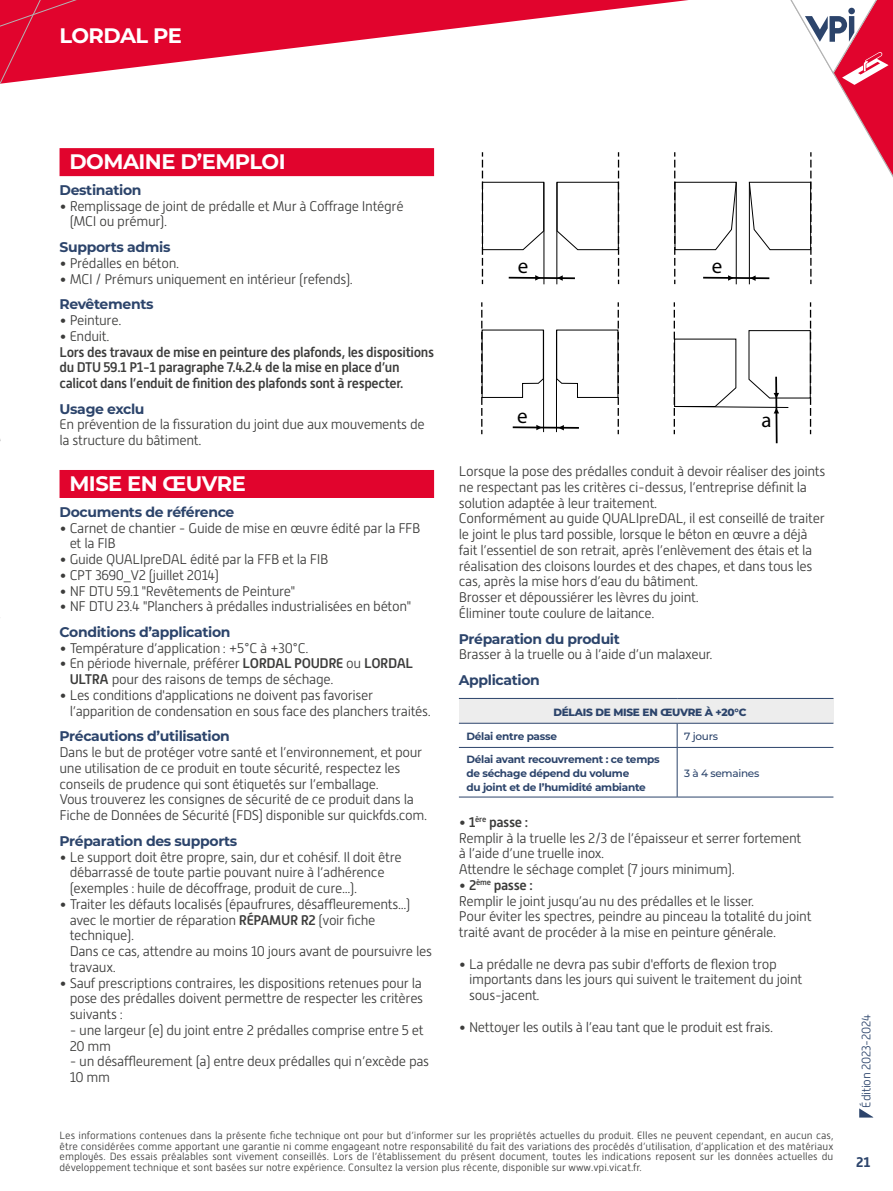
<style>
.page{position:relative;width:893px;height:1191px;background:#fff}
.page>*{position:absolute;margin:0;border:0;box-sizing:border-box;transform-origin:0 0}
.t1{font:700 21px "Montserrat";letter-spacing:-.025em;color:#fff}
.t2{font:21px "Myriad Pro";color:#000}
.t3{font:300 14px/15.8px "Alwyn New";letter-spacing:-.025em;color:#3c3c3b}
.t4{font:700 14px "Montserrat";letter-spacing:-.025em;color:#2c446b}
.t5{font:500 14px/15.8px "Alwyn New";letter-spacing:-.025em;color:#3c3c3b}
.t6{font:700 14px "Alwyn New";color:#2c446b}
.t7{font:300 12.25px "Alwyn New";letter-spacing:-.025em;color:#2c446b}
.t8{font:300 10.5px/10.5px "Alwyn New";color:#3c3c3b;text-align:justify}
.t9{font:700 10.5px/14px "Montserrat";letter-spacing:-.025em;color:#2c446b}
.t10{font:800 10.5px "Montserrat";letter-spacing:-.025em;color:#2c446b}
.t11{font:500 10.5px "Montserrat";letter-spacing:-.025em;color:#2c446b}
.s1{font-weight:500}
</style>
<div class="page">
<svg style="left:147px;top:0;width:527px;height:66px;fill:#e1042d"></svg>
<div style="left:60px;top:148px;width:374px;height:28px;background:#e1042d"></div>
<div style="left:60px;top:470px;width:374px;height:28px;background:#e1042d"></div>
<svg style="left:482px;top:152px;width:137px;height:132px"></svg>
<svg style="left:481px;top:302px;width:138px;height:132px"></svg>
<svg style="left:674px;top:302px;width:137px;height:142px"></svg>
<div style="left:459px;top:698px;width:374px;height:25px;background:#ededed"></div>
<svg style="left:677px;top:724px;width:1px;height:23px"></svg>
<hr style="left:677px;top:747px;width:1px;height:50px;background:#2c446b">
<hr style="left:459px;top:747px;width:218px;height:1px;background:#2c446b">
<hr style="left:459px;top:796px;width:218px;height:1px;background:#2c446b">
<hr style="left:677px;top:747px;width:156px;height:1px;background:#2c446b">
<hr style="left:677px;top:796px;width:156px;height:1px;background:#2c446b">
<hr style="left:459px;top:698px;width:218px;height:1px;background:#2c446b">
<hr style="left:677px;top:698px;width:156px;height:1px;background:#2c446b">
<hr style="left:459px;top:723px;width:218px;height:1px;background:#2c446b">
<hr style="left:677px;top:723px;width:156px;height:1px;background:#2c446b">
<svg style="left:859px;top:1108px;width:14px;height:9px"></svg>
<svg style="left:0;top:0;width:147px;height:498px"></svg>
<svg style="left:674px;top:0;width:219px;height:284px"></svg>
<h1 class="t1" style="left:60px;top:20px;width:124px">LORDAL PE</h1>
<h1 class="t1" style="left:69px;top:147px;width:218px">DOMAINE D’EMPLOI</h1>
<p class="t4" style="left:60px;top:180px;width:84px">Destination</p>
<p class="t3" style="left:70px;top:198px;width:335px;text-indent:-10px">• Remplissage de joint de prédalle et Mur à Coffrage Intégré (MCI ou prémur).</p>
<p class="t4" style="left:60px;top:237px;width:112px">Supports admis</p>
<p class="t3" style="left:60px;top:255px;width:121px">• Prédalles en béton.</p>
<p class="t3" style="left:60px;top:271px;width:295px">• MCI / Prémurs uniquement en intérieur (refends).</p>
<p class="t4" style="left:60px;top:294px;width:95px">Revêtements</p>
<p class="t3" style="left:60px;top:312px;width:63px">• Peinture.</p>
<p class="t3" style="left:60px;top:328px;width:51px">• Enduit.</p>
<p class="t5" style="left:60px;top:344px;width:376px">Lors des travaux de mise en peinture des plafonds, les dispositions du DTU 59.1 P1-1 paragraphe 7.4.2.4 de la mise en place d’un calicot dans l’enduit de finition des plafonds sont à respecter.</p>
<p class="t4" style="left:60px;top:399px;width:87px">Usage exclu</p>
<p class="t3" style="left:60px;top:417px;width:367px">En prévention de la fissuration du joint due aux mouvements de la structure du bâtiment.</p>
<h1 class="t1" style="left:69px;top:468px;width:178px">MISE EN ŒUVRE</h1>
<p class="t4" style="left:60px;top:501px;width:176px">Documents de référence</p>
<p class="t3" style="left:70px;top:520px;width:352px;text-indent:-10px">• Carnet de chantier - Guide de mise en œuvre édité par la FFB et la FIB</p>
<p class="t3" style="left:60px;top:551px;width:270px">• Guide QUALIpreDAL édité par la FFB et la FIB</p>
<p class="t3" style="left:60px;top:567px;width:161px">• CPT 3690_V2 (juillet 2014)</p>
<p class="t3" style="left:60px;top:583px;width:237px">• NF DTU 59.1 "Revêtements de Peinture"</p>
<p class="t3" style="left:60px;top:598px;width:353px">• NF DTU 23.4 "Planchers à prédalles industrialisées en béton"</p>
<p class="t4" style="left:60px;top:622px;width:172px">Conditions d’application</p>
<p class="t3" style="left:60px;top:640px;width:251px">• Température d’application : +5°C à +30°C.</p>
<p class="t3" style="left:70px;top:656px;width:345px;text-indent:-10px">• En période hivernale, préférer <span class="s1">LORDAL POUDRE</span> ou <span class="s1">LORDAL<br>ULTRA</span> pour des raisons de temps de séchage.</p>
<p class="t3" style="left:70px;top:687px;width:363px;text-indent:-10px">• Les conditions d'applications ne doivent pas favoriser l’apparition de condensation en sous face des planchers traités.</p>
<p class="t4" style="left:60px;top:726px;width:172px">Précautions d’utilisation</p>
<p class="t3" style="left:60px;top:744px;width:369px">Dans le but de protéger votre santé et l’environnement, et pour une utilisation de ce produit en toute sécurité, respectez les conseils de prudence qui sont étiquetés sur l’emballage.<br>Vous trouverez les consignes de sécurité de ce produit dans la Fiche de Données de Sécurité (FDS) disponible sur quickfds.com.</p>
<p class="t4" style="left:60px;top:831px;width:179px">Préparation des supports</p>
<p class="t3" style="left:70px;top:849px;width:334px;text-indent:-10px">• Le support doit être propre, sain, dur et cohésif. Il doit être débarrassé de toute partie pouvant nuire à l’adhérence (exemples : huile de décoffrage, produit de cure...).</p>
<p class="t3" style="left:70px;top:896px;width:364px;text-indent:-10px">• Traiter les défauts localisés (épaufrures, désaffleurements...) avec le mortier de réparation <span class="s1">RÉPAMUR R2</span> (voir fiche technique).<br>Dans ce cas, attendre au moins 10 jours avant de poursuivre les travaux.</p>
<p class="t3" style="left:70px;top:975px;width:355px;text-align:justify;text-indent:-10px">• Sauf prescriptions contraires, les dispositions retenues pour la pose des prédalles doivent permettre de respecter les critères suivants :</p>
<p class="t3" style="left:70px;top:1022px;width:355px">- une largeur (e) du joint entre 2 prédalles comprise entre 5 et<br>20 mm</p>
<p class="t3" style="left:70px;top:1053px;width:361px">- un désaffleurement (a) entre deux prédalles qui n’excède pas<br>10 mm</p>
<h1 class="t2" style="left:517px;top:246px;width:12px">e</h1>
<h1 class="t2" style="left:518px;top:253px;width:12px">e</h1>
<h1 class="t2" style="left:711px;top:246px;width:12px">e</h1>
<h1 class="t2" style="left:712px;top:253px;width:12px">e</h1>
<h1 class="t2" style="left:517px;top:403px;width:12px">e</h1>
<h1 class="t2" style="left:761px;top:407px;width:12px">a</h1>
<h1 class="t2" style="left:518px;top:411px;width:12px">e</h1>
<h1 class="t2" style="left:762px;top:414px;width:12px">a</h1>
<p class="t3" style="left:459px;top:463px;width:368px">Lorsque la pose des prédalles conduit à devoir réaliser des joints ne respectant pas les critères ci-dessus, l’entreprise définit la solution adaptée à leur traitement.<br>Conformément au guide QUALIpreDAL, il est conseillé de traiter le joint le plus tard possible, lorsque le béton en œuvre a déjà fait l’essentiel de son retrait, après l’enlèvement des étais et la réalisation des cloisons lourdes et des chapes, et dans tous les cas, après la mise hors d’eau du bâtiment.<br>Brosser et dépoussiérer les lèvres du joint.<br>Éliminer toute coulure de laitance.</p>
<p class="t4" style="left:459px;top:628px;width:162px">Préparation du produit</p>
<p class="t3" style="left:459px;top:646px;width:255px">Brasser à la truelle ou à l’aide d’un malaxeur.</p>
<p class="t4" style="left:459px;top:670px;width:83px">Application</p>
<p class="t10" style="left:553px;top:704px;width:195px">DÉLAIS DE MISE EN ŒUVRE À +20°C</p>
<p class="t9" style="left:466px;top:729px;width:92px">Délai entre passe</p>
<p class="t11" style="left:684px;top:729px;width:35px">7 jours</p>
<p class="t9" style="left:466px;top:752px;width:195px">Délai avant recouvrement : ce temps de séchage dépend du volume<br>du joint et de l’humidité ambiante</p>
<p class="t11" style="left:684px;top:766px;width:77px">3 à 4 semaines</p>
<p class="t3" style="left:459px;top:814px;width:344px">• <span class="s1">1</span><sup>ère</sup> <span class="s1">passe :<br></span>Remplir à la truelle les 2/3 de l’épaisseur et serrer fortement à l’aide d’une truelle inox.<br>Attendre le séchage complet (7 jours minimum).</p>
<p class="t3" style="left:459px;top:877px;width:354px">• <span class="s1">2</span><sup>ème</sup> <span class="s1">passe :<br></span>Remplir le joint jusqu’au nu des prédalles et le lisser.<br>Pour éviter les spectres, peindre au pinceau la totalité du joint traité avant de procéder à la mise en peinture générale.</p>
<p class="t3" style="left:469px;top:956px;width:335px;text-indent:-10px">• La prédalle ne devra pas subir d'efforts de flexion trop importants dans les jours qui suivent le traitement du joint sous-jacent.</p>
<p class="t3" style="left:459px;top:1019px;width:316px">• Nettoyer les outils à l’eau tant que le produit est frais.</p>
<p class="t8" style="left:60px;top:1130px;width:775px">Les informations contenues dans la présente fiche technique ont pour but d’informer sur les propriétés actuelles du produit. Elles ne peuvent cependant, en aucun cas, être considérées comme apportant une garantie ni comme engageant notre responsabilité du fait des variations des procédés d’utilisation, d’application et des matériaux employés. Des essais préalables sont vivement conseillés. Lors de l’établissement du présent document, toutes les indications reposent sur les données actuelles du développement technique et sont basées sur notre expérience. Consultez la version plus récente, disponible sur www.vpi.vicat.fr.</p>
<p class="t7" style="left:860px;top:1107px;width:94px;rotate:-90deg">Édition 2023-2024</p>
<p class="t6" style="left:856px;top:1153px;width:16px">21</p>
</div>
